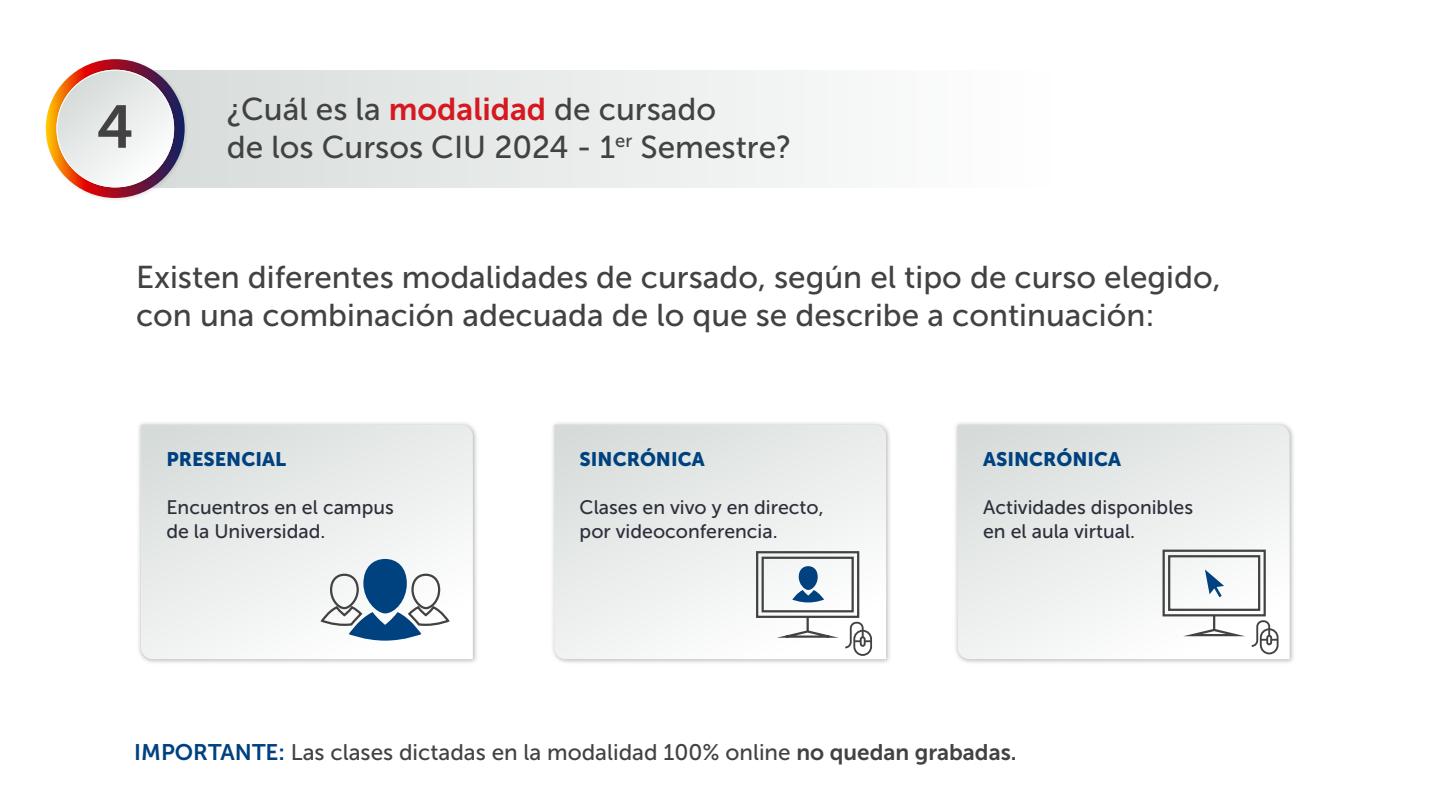
<style>
.page{position:relative;width:1440px;height:810px;background:#fff}
.page>*{position:absolute;margin:0;border:0;box-sizing:border-box;transform-origin:0 0}
.t1{font:60px "Museo Sans 700";color:#424242}
.t2{font:31.58px/37.9px "Museo Sans 500";color:#424242}
.t3{font:31.5px/37.8px "Museo Sans 500";color:#424242}
.t4{font:22.5px "Museo Sans 500";color:#424242}
.t5{font:19.5px/23.4px "Museo Sans 500";color:#2d2e3a}
.t6{font:19.5px "Museo Sans 900";color:#004180}
.s1{font-family:"Museo Sans 700";color:#d61920}
.s2{font-family:"Museo Sans 700";color:#004180}
.s3{font-family:"Museo Sans 700"}
</style>
<div class="page">
<div style="left:104px;top:70px;width:955px;height:117px;background:linear-gradient(to right,#d5dbd9,#fff)"></div>
<img style="left:45px;top:59px;width:145px;height:141px">
<svg style="left:46px;top:59px;width:139px;height:139px"></svg>
<img style="left:53px;top:66px;width:126px;height:127px">
<svg style="left:56px;top:70px;width:118px;height:117px"></svg>
<img style="left:138px;top:423px;width:339px;height:240px">
<svg style="left:141px;top:425px;width:332px;height:234px;fill:#eaedec"></svg>
<img style="left:552px;top:423px;width:338px;height:240px">
<svg style="left:554px;top:425px;width:332px;height:234px;fill:#ebeeed"></svg>
<img style="left:955px;top:423px;width:339px;height:240px">
<svg style="left:958px;top:425px;width:332px;height:234px;fill:#ebeeed"></svg>
<svg style="left:320px;top:559px;width:130px;height:82px"></svg>
<div style="left:853px;top:630px;width:19px;height:26px;border:2px solid #424242;border-radius:8px"></div>
<svg style="left:792px;top:566px;width:32px;height:36px"></svg>
<div style="left:756px;top:551px;width:103px;height:67px;border:2px solid #424242"></div>
<div style="left:762px;top:557px;width:92px;height:55px;border:2px solid #424242"></div>
<svg style="left:783px;top:617px;width:88px;height:32px"></svg>
<div style="left:1260px;top:628px;width:19px;height:26px;border:2px solid #424242;border-radius:8px"></div>
<div style="left:1163px;top:550px;width:103px;height:66px;border:2px solid #424242"></div>
<div style="left:1168px;top:555px;width:92px;height:56px;border:2px solid #424242"></div>
<svg style="left:1190px;top:615px;width:88px;height:33px"></svg>
<svg style="left:1205px;top:569px;width:19px;height:28px"></svg>
<h1 class="t1" style="left:97px;top:94px;width:39px">4</h1>
<p class="t2" style="left:227px;top:90px;width:566px">¿Cuál es la <span class="s1">modalidad</span> de cursado<br>de los Cursos CIU 2024 - 1<sup>er</sup> Semestre?</p>
<p class="t3" style="left:136px;top:258px;width:1086px">Existen diferentes modalidades de cursado, según el tipo de curso elegido, con una combinación adecuada de lo que se describe a continuación:</p>
<p class="t6" style="left:166px;top:448px;width:121px">PRESENCIAL</p>
<p class="t5" style="left:166px;top:496px;width:229px">Encuentros en el campus de la Universidad.</p>
<p class="t6" style="left:580px;top:448px;width:126px">SINCRÓNICA</p>
<p class="t5" style="left:580px;top:496px;width:246px">Clases en vivo y en directo, por videoconferencia.</p>
<p class="t6" style="left:983px;top:448px;width:139px">ASINCRÓNICA</p>
<p class="t5" style="left:983px;top:496px;width:211px">Actividades disponibles en el aula virtual.</p>
<p class="t4" style="left:134px;top:739px;width:884px"><span class="s2">IMPORTANTE:</span> Las clases dictadas en la modalidad 100% online <span class="s3">no quedan grabadas.</span></p>
</div>
